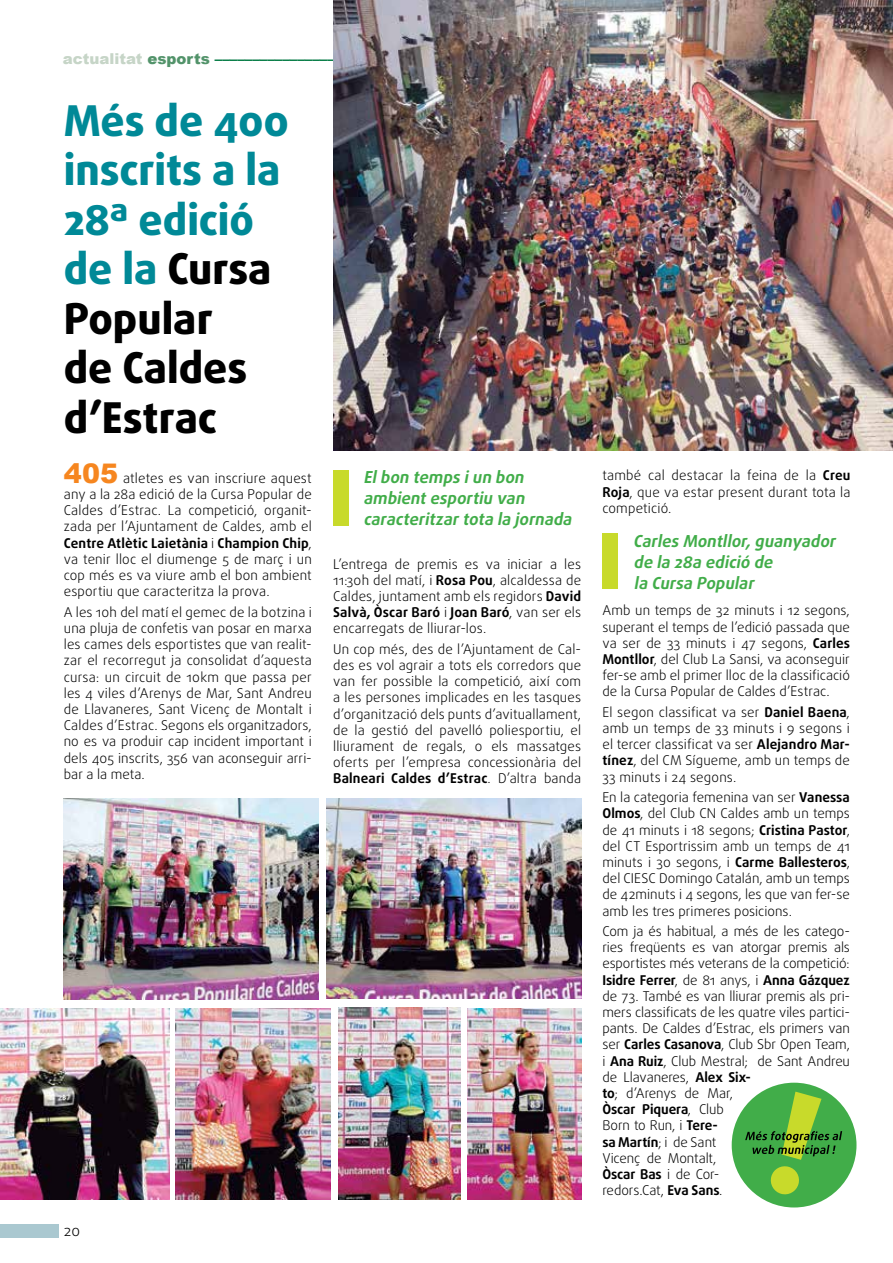
<style>
.page{position:relative;width:893px;height:1263px;background:#fff}
.page>*{position:absolute;margin:0;border:0;box-sizing:border-box;transform-origin:0 0}
.t1{font:800 42.45px/49.5px "Daxline Pro";color:#008997}
.t2{font:italic 700 16.5px/21px "Daxline Pro";color:#41ad49}
.t3{font:300 15px "Daxline Pro";color:#000}
.t4{font:300 13.5px/16.2px "Daxline Pro";color:#000;text-align:justify}
.s1{color:#000}
.s2{font-family:"Arial";font-weight:900;font-size:27px;color:#f6861f}
.s3{font-weight:700}
</style>
<div class="page">
<div style="left:0;top:1224px;width:59px;height:13px;background:#aac8d0"></div>
<div style="left:732px;top:1083px;width:124px;height:124px;background:#41ad49;border-radius:50%"></div>
<svg style="left:745px;top:1091px;width:97px;height:105px"></svg>
<div style="left:333px;top:470px;width:16px;height:55px;background:#c8da2b"></div>
<div style="left:602px;top:534px;width:16px;height:55px;background:#c8da2b"></div>
<img style="left:333px;top:0;width:560px;height:451px">
<img style="left:64px;top:798px;width:255px;height:201px">
<img style="left:327px;top:798px;width:254px;height:201px">
<img style="left:0;top:1008px;width:169px;height:191px">
<img style="left:175px;top:1008px;width:156px;height:191px">
<img style="left:467px;top:1008px;width:114px;height:191px">
<img style="left:338px;top:1008px;width:122px;height:191px">
<h1 class="t1" style="left:64px;top:96px;width:227px">Més de 400 inscrits a la<br>28ª edició de la <span class="s1">Cursa<br>Popular<br>de Caldes d’Estrac</span></h1>
<p class="t4" style="left:64px;top:470px;width:250px"><span class="s2">405</span> atletes es van inscriure aquest any a la 28a edició de la Cursa Popular de Caldes d’Estrac. La competició, organit&shy;zada per l’Ajuntament de Caldes, amb el <span class="s3">Centre Atlètic Laietània</span> i <span class="s3">Champion Chip</span>, va tenir lloc el diumenge 5 de març i un cop més es va viure amb el bon ambient esportiu que caracteritza la prova.</p>
<p class="t4" style="left:64px;top:604px;width:250px">A les 10h del matí el gemec de la botzina i una pluja de confetis van posar en marxa les cames dels esportistes que van realit&shy;zar el recorregut ja consolidat d’aquesta cursa: un circuit de 10km que passa per les 4 viles d’Arenys de Mar, Sant Andreu de Llavaneres, Sant Vicenç de Montalt i Caldes d’Estrac. Segons els organitzadors, no es va produir cap incident important i dels 405 inscrits, 356 van aconseguir arri&shy;bar a la meta.</p>
<p class="t2" style="left:363px;top:467px;width:214px">Elbon temps iun bon ambientesportiu van caracteritzartota la jornada</p>
<p class="t4" style="left:333px;top:556px;width:250px">L’entrega de premis es va iniciar a les 11:30h del matí, i <span class="s3">Rosa Pou</span>, alcaldessa de Caldes, juntament amb els regidors <span class="s3">David Salvà, Òscar Baró</span> i <span class="s3">Joan Baró</span>, van ser els encarregats de lliurar-los.</p>
<p class="t4" style="left:333px;top:641px;width:250px">Un cop més, des de l’Ajuntament de Cal&shy;des es vol agrair a tots els corredors que van fer possible la competició, així com a les persones implicades en les tasques d’organització dels punts d’avituallament, de la gestió del pavelló poliesportiu, el lliurament de regals, o els massatges oferts per l’empresa concessionària del <span class="s3">Balneari Caldes d’Estrac</span>. D’altra banda</p>
<p class="t3" style="left:64px;top:1220px;width:18px">20</p>
<p class="t4" style="left:602px;top:468px;width:250px">també cal destacar la feina de la <span class="s3">Creu Roja</span>, que va estar present durant tota la competició.</p>
<p class="t2" style="left:633px;top:530px;width:208px">Carles Montllor,guanyador de la 28a edició de<br>la Cursa Popular</p>
<p class="t4" style="left:602px;top:603px;width:249px">Amb un temps de 32 minuts i 12 segons, superant el temps de l’edició passada que va ser de 33 minuts i 47 segons, <span class="s3">Carles Montllor</span>, del Club La Sansi, va aconseguir fer-se amb el primer lloc de la classificació de la Cursa Popular de Caldes d’Estrac.</p>
<p class="t4" style="left:602px;top:704px;width:249px">El segon classificat va ser <span class="s3">Daniel Baena</span>, amb un temps de 33 minuts i 9 segons i el tercer classificat va ser <span class="s3">Alejandro Mar&shy;tínez</span>, del CM Sígueme, amb un temps de 33 minuts i 24 segons.</p>
<p class="t4" style="left:602px;top:789px;width:249px">En la categoria femenina van ser <span class="s3">Vanessa Olmos</span>, del Club CN Caldes amb un temps de 41 minuts i 18 segons; <span class="s3">Cristina Pastor</span>, del CT Esportrissim amb un temps de 41 minuts i 30 segons, i <span class="s3">Carme Ballesteros</span>, del Ciesc</p>
<p class="t4" style="left:602px;top:870px;width:249px;text-indent:57px">Domingo Catalán, amb un temps de 42minuts i 4 segons, les que van fer-se amb les tres primeres posicions.</p>
<p class="t4" style="left:602px;top:923px;width:249px;text-align:left">Com ja és habitual, a més de les catego&shy;ries freqüents es van atorgar premis als esportistes més veterans de la competició:<br><span class="s3">Isidre Ferrer</span>, de 81 anys, i <span class="s3">Anna Gázquez </span>de 73. També es van lliurar premis als pri&shy;mers classificats de les quatre viles partici&shy;pants. De Caldes d’Estrac, els primers van ser <span class="s3">Carles Casanova</span>, Club Sbr Open Team, i <span class="s3">Ana Ruiz</span>, Club Mestral; de Sant Andreu de Llavaneres, <span class="s3">Alex Six-<br>to</span>; d’Arenys de Mar,<br><span class="s3">Òscar Piquera</span>, Club<br>Born to Run, i <span class="s3">Tere-<br>sa Martín</span>; i de Sant<br>Vicenç de Montalt,<br><span class="s3">Òscar Bas</span> i de Cor-<br>redors.Cat, <span class="s3">Eva Sans</span>.</p>
</div>
